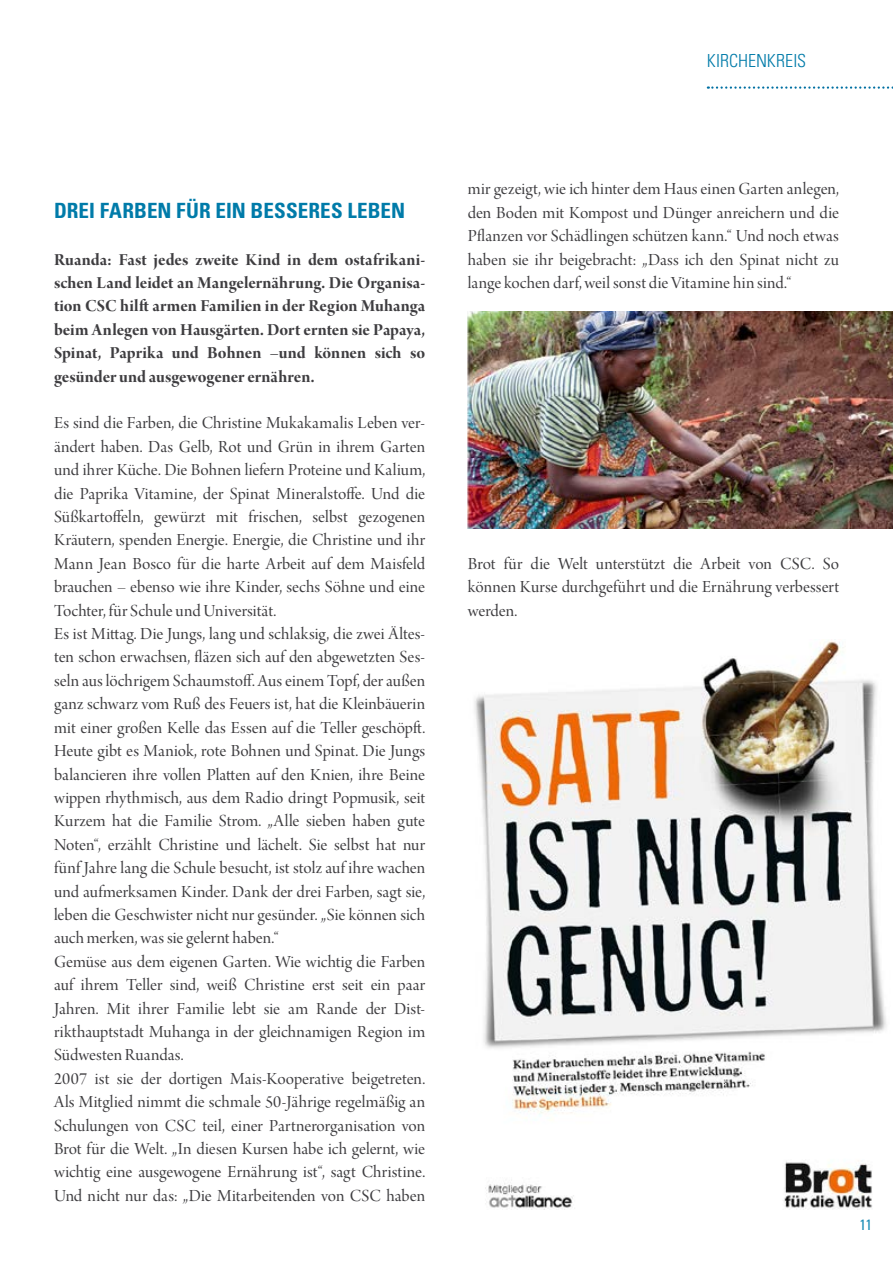
<style>
.page{position:relative;width:893px;height:1263px;background:#fff}
.page>*{position:absolute;margin:0;border:0;box-sizing:border-box;transform-origin:0 0}
.t1{font:700 condensed 21px "Univers LT Std";letter-spacing:.005em;color:#007ba9}
.t2{font:18px/23.4px "Arno Pro Display";color:#3e3d40;text-align:justify}
.t3{font:18px/23.4px "Arno Pro Bold Display";color:#3e3d40;text-align:justify}
.t4{font:300 condensed 18px "Univers LT Std";color:#007ba9}
.t5{font:condensed 15px "Univers LT Std";color:#1c8db6}
</style>
<div class="page">
<img style="left:468px;top:311px;width:425px;height:217px">
<img style="left:474px;top:639px;width:413px;height:570px">
<svg style="left:708px;top:86px;width:185px;height:3px"></svg>
<p class="t4" style="left:707px;top:50px;width:101px">KIRCHENKREIS</p>
<p class="t1" style="left:54px;top:197px;width:353px">DREI FARBEN FÜR EIN BESSERES LEBEN</p>
<p class="t3" style="left:54px;top:249px;width:373px">Ruanda: Fast jedes zweite Kind in dem ostafrikani&shy;schen Land leidet an Mangelernährung. Die Organisa&shy;tion CSC hilft armen Familien in der Region Muhanga beim Anlegen von Hausgärten. Dort ernten sie Papaya, Spinat, Paprika und Bohnen –und können sich so gesünder und ausgewogener ernähren.</p>
<p class="t2" style="left:54px;top:413px;width:373px;text-align:left">Es sind die Farben, die Christine Mukakamalis Leben ver&shy;ändert haben. Das Gelb, Rot und Grün in ihrem Garten und ihrer Küche. Die Bohnen liefern Proteine und Kalium, die Paprika Vitamine, der Spinat Mineralstoffe. Und die Süßkartoffeln, gewürzt mit frischen, selbst gezogenen Kräutern, spenden Energie. Energie, die Christine und ihr Mann Jean Bosco für die harte Arbeit auf dem Maisfeld brauchen – ebenso wie ihre Kinder, sechs Söhne und eine Tochter, für Schule und Universität.<br>Es ist Mittag. Die Jungs, lang und schlaksig, die zwei Ältes&shy;ten schon erwachsen, fläzen sich auf den abgewetzten Ses&shy;seln aus löchrigem Schaumstoff. Aus einem Topf, der außen ganz schwarz vom Ruß des Feuers ist, hat die Kleinbäuerin mit einer großen Kelle das Essen auf die Teller geschöpft.<br>Heute gibt es Maniok, rote Bohnen und Spinat. Die Jungs balancieren ihre vollen Platten auf den Knien, ihre Beine wippen rhythmisch, aus dem Radio dringt Popmusik, seit Kurzem hat die Familie Strom. „Alle sieben haben gute Noten“, erzählt Christine und lächelt. Sie selbst hat nur fünf Jahre lang die Schule besucht, ist stolz auf ihre wachen und aufmerksamen Kinder. Dank der drei Farben, sagt sie, leben die Geschwister nicht nur gesünder. „Sie können sich auch merken, was sie gelernt haben.“<br>Gemüse aus dem eigenen Garten. Wie wichtig die Farben auf ihrem Teller sind, weiß Christine erst seit ein paar Jahren. Mit ihrer Familie lebt sie am Rande der Dist&shy;rikthauptstadt Muhanga in der gleichnamigen Region im Südwesten Ruandas.<br>2007 ist sie der dortigen Mais-Kooperative beigetreten.<br>Als Mitglied nimmt die schmale 50-Jährige regelmäßig an Schulungen von CSC teil, einer Partnerorganisation von Brot für die Welt. „In diesen Kursen habe ich gelernt, wie wichtig eine ausgewogene Ernährung ist“, sagt Christine.<br>Und nicht nur das: „Die Mitarbeitenden von CSC haben</p>
<p class="t2" style="left:468px;top:179px;width:373px">mir gezeigt, wie ich hinter dem Haus einen Garten anlegen, den Boden mit Kompost und Dünger anreichern und die Pflanzen vor Schädlingen schützen kann.“ Und noch etwas haben sie ihr beigebracht: „Dass ich den Spinat nicht zu lange kochen darf, weil sonst die Vitamine hin sind.“</p>
<p class="t2" style="left:468px;top:553px;width:373px">Brot für die Welt unterstützt die Arbeit von CSC. So können Kurse durchgeführt und die Ernährung verbessert werden.</p>
<p class="t5" style="left:859px;top:1215px;width:14px">11</p>
</div>
